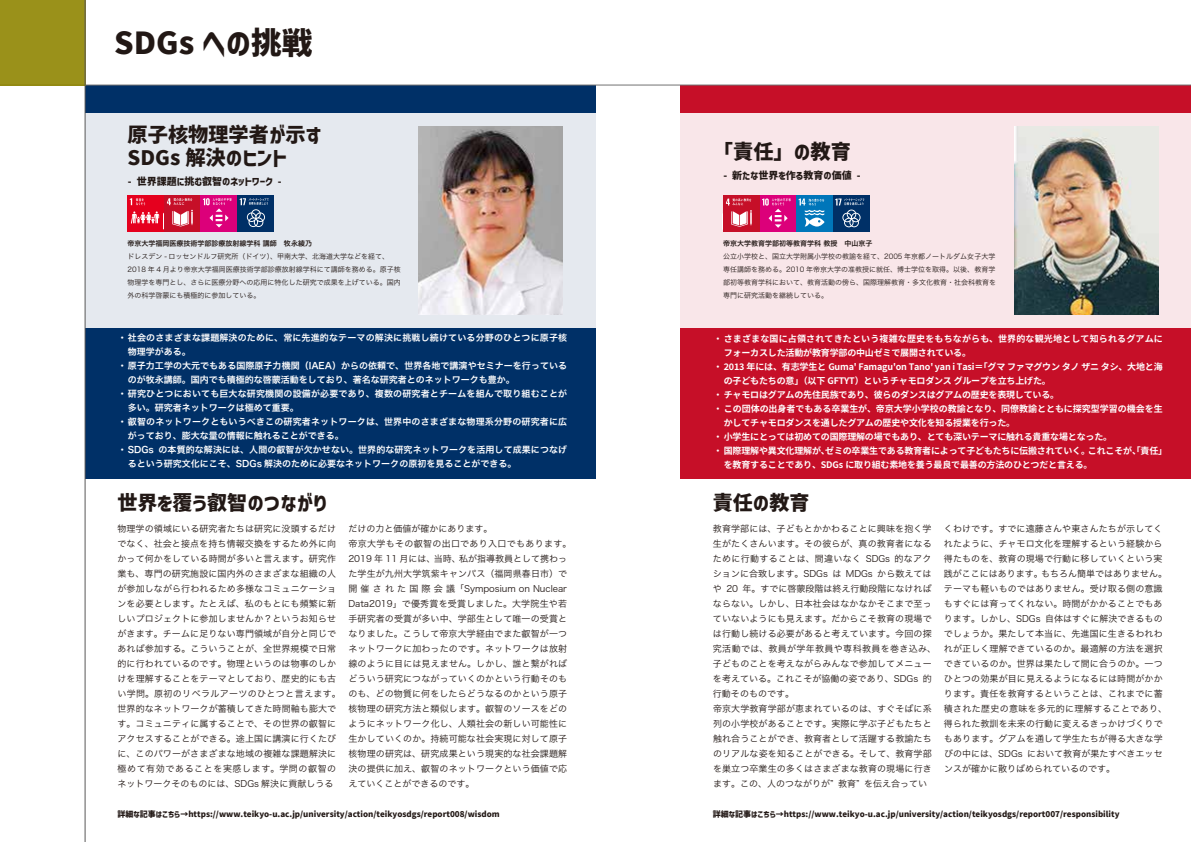
<style>
.page{position:relative;width:1191px;height:842px;background:#fff}
.page>*{position:absolute;margin:0;border:0;box-sizing:border-box;transform-origin:0 0}
.t1{font:30.7px "Corporate Logo Bold ver 2";color:#221815}
.t2{font:20.2px/23.3px "Corporate Logo Bold ver 2";color:#221815}
.t3{font:20px "Corporate Logo Bold ver 2";color:#221815}
.t4{font:10px "Corporate Logo Bold ver 2";color:#221815}
.t5{font:9px/15px "Hiragino Sans W3";letter-spacing:.015em;color:#221815}
.t6{font:9px "Hiragino Sans W6";letter-spacing:.01em;color:#fff}
.t7{font:700 9px "Noto Sans CJ Kjp";letter-spacing:-.02em;color:#fff}
.t8{font:700 9px/14px "Noto Sans CJ Kjp";letter-spacing:.02em;color:#fff}
.t9{font:8px "Corporate Logo Bold ver 2";color:#221815}
.t10{font:7px/13px "Hiragino Sans W3";color:#221815}
.t11{font:7px "Hiragino Sans W6";color:#221815}
.s1{font-family:"Hiragino Sans W6";font-weight:400}
</style>
<div class="page">
<div style="left:85px;top:85px;width:510px;height:394px;background:#003067"></div>
<div style="left:85px;top:113px;width:510px;height:214px;background:#e5e9ef"></div>
<div style="left:680px;top:85px;width:511px;height:394px;background:#c60f28"></div>
<div style="left:680px;top:113px;width:511px;height:214px;background:#f9e6e9"></div>
<hr style="left:0;top:85px;width:1191px;height:1px;background:#727171">
<div style="left:0;top:0;width:85px;height:85px;background:#9a911a"></div>
<div style="left:128px;top:195px;width:36px;height:36px;background:#e5001e"></div>
<div style="left:164px;top:195px;width:37px;height:36px;background:#c60f28"></div>
<svg style="left:130px;top:198px;width:66px;height:34px"></svg>
<div style="left:201px;top:195px;width:36px;height:37px;background:#dc007a"></div>
<svg style="left:203px;top:198px;width:29px;height:29px"></svg>
<div style="left:237px;top:195px;width:37px;height:37px;background:#003067"></div>
<svg style="left:240px;top:198px;width:29px;height:29px"></svg>
<img style="left:418px;top:127px;width:145px;height:187px">
<img style="left:1014px;top:127px;width:144px;height:187px">
<div style="left:723px;top:195px;width:36px;height:37px;background:#c60f28"></div>
<svg style="left:725px;top:198px;width:27px;height:29px"></svg>
<div style="left:760px;top:195px;width:36px;height:37px;background:#dc007a"></div>
<svg style="left:762px;top:198px;width:29px;height:30px"></svg>
<div style="left:796px;top:195px;width:37px;height:37px;background:#0076ba"></div>
<svg style="left:798px;top:198px;width:26px;height:29px"></svg>
<div style="left:833px;top:195px;width:36px;height:37px;background:#003067"></div>
<svg style="left:835px;top:198px;width:29px;height:29px"></svg>
<hr style="left:85px;top:0;width:1px;height:842px;background:#595757">
<h1 class="t1" style="left:114px;top:22px;width:200px">SDGs への挑戦</h1>
<h2 class="t2" style="left:128px;top:122px;width:195px">原子核物理学者が示す<br>SDGs 解決のヒント</h2>
<p class="t4" style="left:128px;top:174px;width:155px">- 世界課題に挑む叡智のネットワーク -</p>
<p class="t11" style="left:128px;top:237px;width:186px">帝京大学福岡医療技術学部診療放射線学科 講師　牧永綾乃</p>
<p class="t10" style="left:128px;top:249px;width:275px">ドレスデン - ロッセンドルフ研究所（ドイツ）、甲南大学、北海道大学などを経て、2018 年 4 月より帝京大学福岡医療技術学部診療放射線学科にて講師を務める。原子核物理学を専門とし、さらに医療分野への応用に特化した研究で成果を上げている。国内外の科学啓蒙にも積極的に参加している。</p>
<p class="t6" style="left:118px;top:329px;width:451px">・社会のさまざまな課題解決のために、常に先進的なテーマの解決に挑戦し続けている分野のひとつに原子核</p>
<p class="t6" style="left:128px;top:343px;width:64px">物理学がある。</p>
<p class="t6" style="left:118px;top:357px;width:451px">・原子力工学の大元でもある国際原子力機関（IAEA）からの依頼で、世界各地で講演やセミナーを行っている</p>
<p class="t6" style="left:128px;top:371px;width:389px">のが牧永講師。国内でも積極的な啓蒙活動をしており、著名な研究者とのネットワークも豊か。</p>
<p class="t6" style="left:118px;top:385px;width:451px">・研究ひとつにおいても巨大な研究機関の設備が必要であり、複数の研究者とチームを組んで取り組むことが</p>
<p class="t6" style="left:128px;top:399px;width:173px">多い。研究者ネットワークは極めて重要。</p>
<p class="t6" style="left:118px;top:413px;width:451px">・叡智のネットワークともいうべきこの研究者ネットワークは、世界中のさまざまな物理系分野の研究者に広</p>
<p class="t6" style="left:128px;top:427px;width:218px">がっており、膨大な量の情報に触れることができる。</p>
<p class="t6" style="left:118px;top:441px;width:451px">・SDGs の本質的な解決には、人間の叡智が欠かせない。世界的な研究ネットワークを活用して成果につなげ</p>
<p class="t6" style="left:128px;top:455px;width:390px">るという研究文化にこそ、SDGs 解決のために必要なネットワークの原初を見ることができる。</p>
<h3 class="t3" style="left:117px;top:489px;width:211px">世界を覆う叡智のつながり</h3>
<p class="t5" style="left:117px;top:521px;width:225px">物理学の領域にいる研究者たちは研究に没頭するだけでなく、社会と接点を持ち情報交換をするため外に向かって何かをしている時間が多いと言えます。研究作業も、専門の研究施設に国内外のさまざまな組織の人が参加しながら行われるため多様なコミュニケーションを必要とします。たとえば、私のもとにも頻繁に新しいプロジェクトに参加しませんか？というお知らせがきます。チームに足りない専門領域が自分と同じであれば参加する。こういうことが、全世界規模で日常的に行われているのです。物理というのは物事のしかけを理解することをテーマとしており、歴史的にも古い学問。原初のリベラルアーツのひとつと言えます。世界的なネットワークが蓄積してきた時間軸も膨大です。コミュニティに属することで、その世界の叡智にアクセスすることができる。途上国に講演に行くたびに、このパワーがさまざまな地域の複雑な課題解決に極めて有効であることを実感します。学問の叡智のネットワークそのものには、SDGs 解決に貢献しうる</p>
<p class="t5" style="left:348px;top:521px;width:225px">だけの力と価値が確かにあります。<br>帝京大学もその叡智の出口であり入口でもあります。<br>2019 年 11 月には、当時、私が指導教員として携わった学生が九州大学筑紫キャンパス（福岡県春日市）で開催された国際会議「Symposium on Nuclear<br>Data2019」で優秀賞を受賞しました。大学院生や若手研究者の受賞が多い中、学部生として唯一の受賞となりました。こうして帝京大学経由でまた叡智が一つネットワークに加わったのです。ネットワークは放射線のように目には見えません。しかし、誰と繋がればどういう研究につながっていくのかという行動そのものも、どの物質に何をしたらどうなるのかという原子核物理の研究方法と類似します。叡智のソースをどのようにネットワーク化し、人類社会の新しい可能性に生かしていくのか。持続可能な社会実現に対して原子核物理の研究は、研究成果という現実的な社会課題解決の提供に加え、叡智のネットワークという価値で応えていくことができるのです。</p>
<p class="t9" style="left:117px;top:808px;width:384px">詳細な記事はこちら→https://www.teikyo-u.ac.jp/university/action/teikyosdgs/report008/wisdom</p>
<h2 class="t2" style="left:713px;top:139px;width:139px">「責任」の教育</h2>
<p class="t4" style="left:723px;top:169px;width:139px">- 新たな世界を作る教育の価値 -</p>
<p class="t11" style="left:723px;top:237px;width:151px">帝京大学教育学部初等教育学科 教授　中山京子</p>
<p class="t10" style="left:723px;top:249px;width:274px">公立小学校と、国立大学附属小学校の教諭を経て、2005 年京都ノートルダム女子大学専任講師を務める。2010 年帝京大学の准教授に就任、博士学位を取得。以後、教育学部初等教育学科において、教育活動の傍ら、国際理解教育・多文化教育・社会科教育を専門に研究活動を継続している。</p>
<p class="t8" style="left:724px;top:332px;width:440px;text-indent:-10px"><span class="s1">・</span>さまざまな国に占領されてきたという複雑な歴史をもちながらも、世界的な観光地として知られるグアムにフォーカスした活動が教育学部の中山ゼミで展開されている。</p>
<p class="t7" style="left:746px;top:361px;width:418px">年には、有志学生と Guma' Famagu'on Tano' yan i Tasi＝「グマ ファマグウン タノ ザニ タシ、大地と海</p>
<p class="t7" style="left:724px;top:375px;width:328px">の子どもたちの意」（以下 GFTYT）というチャモロダンス グループを立ち上げた。</p>
<p class="t7" style="left:713px;top:389px;width:347px"><span class="s1">・</span>チャモロはグアムの先住民族であり、彼らのダンスはグアムの歴史を表現している。</p>
<p class="t7" style="left:713px;top:403px;width:451px"><span class="s1">・</span>この団体の出身者でもある卒業生が、帝京大学小学校の教諭となり、同僚教諭とともに探究型学習の機会を生</p>
<p class="t7" style="left:724px;top:417px;width:293px">かしてチャモロダンスを通したグアムの歴史や文化を知る授業を行った。</p>
<p class="t7" style="left:713px;top:431px;width:400px"><span class="s1">・</span>小学生にとっては初めての国際理解の場でもあり、とても深いテーマに触れる貴重な場となった。</p>
<p class="t7" style="left:713px;top:445px;width:455px"><span class="s1">・</span>国際理解や異文化理解が、ゼミの卒業生である教育者によって子どもたちに伝搬されていく。これこそが、「責任」</p>
<p class="t7" style="left:724px;top:459px;width:370px">を教育することであり、SDGs に取り組む素地を養う最良で最善の方法のひとつだと言える。</p>
<p class="t6" style="left:713px;top:358px;width:10px">・</p>
<h3 class="t3" style="left:713px;top:489px;width:98px">責任の教育</h3>
<p class="t5" style="left:713px;top:521px;width:225px">教育学部には、子どもとかかわることに興味を抱く学生がたくさんいます。その彼らが、真の教育者になるために行動することは、間違いなく SDGs 的なアクションに合致します。SDGs は MDGs から数えてはや 20 年。すでに啓蒙段階は終え行動段階になければならない。しかし、日本社会はなかなかそこまで至っていないようにも見えます。だからこそ教育の現場では行動し続ける必要があると考えています。今回の探究活動では、教員が学年教員や専科教員を巻き込み、子どものことを考えながらみんなで参加してメニューを考えている。これこそが協働の姿であり、SDGs 的行動そのものです。<br>帝京大学教育学部が恵まれているのは、すぐそばに系列の小学校があることです。実際に学ぶ子どもたちと触れ合うことができ、教育者として活躍する教諭たちのリアルな姿を知ることができる。そして、教育学部を巣立つ卒業生の多くはさまざまな教育の現場に行きます。この、人のつながりが” 教育” を伝え合ってい</p>
<p class="t5" style="left:944px;top:521px;width:225px">くわけです。すでに遠藤さんや東さんたちが示してくれたように、チャモロ文化を理解するという経験から得たものを、教育の現場で行動に移していくという実践がここにはあります。もちろん簡単ではありません。テーマも軽いものではありません。受け取る側の意識もすぐには育ってくれない。時間がかかることでもあります。しかし、SDGs 自体はすぐに解決できるものでしょうか。果たして本当に、先進国に生きるわれわれが正しく理解できているのか。最適解の方法を選択できているのか。世界は果たして間に合うのか。一つひとつの効果が目に見えるようになるには時間がかかります。責任を教育するということは、これまでに蓄積された歴史の意味を多元的に理解することであり、得られた教訓を未来の行動に変えるきっかけづくりでもあります。グアムを通して学生たちが得る大きな学びの中には、SDGs において教育が果たすべきエッセンスが確かに散りばめられているのです。</p>
<p class="t9" style="left:713px;top:808px;width:408px">詳細な記事はこちら→https://www.teikyo-u.ac.jp/university/action/teikyosdgs/report007/responsibility</p>
</div>
